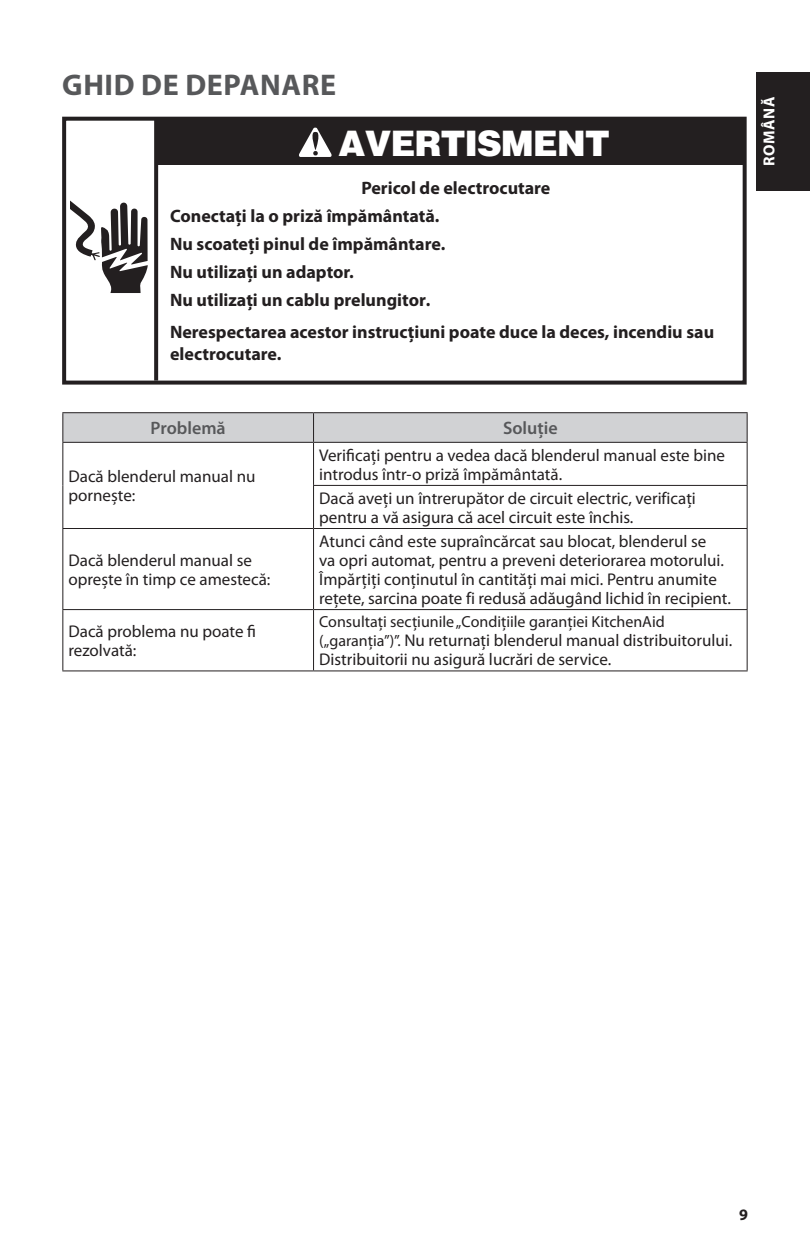
<style>
.page{position:relative;width:810px;height:1260px;background:#fff}
.page>*{position:absolute;margin:0;border:0;box-sizing:border-box;transform-origin:0 0}
.t1{font:900 36px "Helvetica";letter-spacing:-.04em;color:#fff}
.MAIN_Page_Header{font:700 30px "Myriad Pro";letter-spacing:.02em;color:#57585a}
.t2{font:700 18px/28px "Myriad Pro";color:#231f20}
.Table_Header___h2{font:600 18px "Myriad Pro";color:#57585a}
.Table_Content_Text{font:17px/19px "Myriad Pro";color:#231f20}
.Table_Content_Text-2{font:16px "Myriad Pro";color:#231f20}
.t3{font:700 16px "Myriad Pro";letter-spacing:.04em;color:#fff}
.t4{font:700 16px "Myriad Pro";color:#231f20}
.s1{font-size:16px}
</style>
<div class="page">
<div style="left:756px;top:72px;width:54px;height:118px;background:#231f20"></div>
<hr style="left:747px;top:443px;width:1px;height:42px;background:#231f20">
<hr style="left:313px;top:485px;width:435px;height:1px;background:#231f20">
<hr style="left:747px;top:486px;width:1px;height:42px;background:#231f20">
<hr style="left:62px;top:529px;width:1px;height:80px;background:#231f20">
<hr style="left:314px;top:528px;width:434px;height:1px;background:#231f20">
<hr style="left:313px;top:529px;width:1px;height:80px;background:#231f20">
<hr style="left:747px;top:529px;width:1px;height:80px;background:#231f20">
<hr style="left:62px;top:609px;width:252px;height:1px;background:#231f20">
<hr style="left:62px;top:610px;width:1px;height:60px;background:#231f20">
<hr style="left:314px;top:609px;width:434px;height:1px;background:#231f20">
<hr style="left:313px;top:610px;width:1px;height:60px;background:#231f20">
<hr style="left:747px;top:610px;width:1px;height:60px;background:#231f20">
<hr style="left:62px;top:670px;width:252px;height:1px;background:#231f20">
<hr style="left:314px;top:670px;width:434px;height:1px;background:#231f20">
<hr style="left:62px;top:412px;width:252px;height:1px;background:#231f20">
<hr style="left:314px;top:412px;width:434px;height:1px;background:#231f20">
<svg style="left:62px;top:413px;width:686px;height:29px;background:#cecfd1"></svg>
<hr style="left:62px;top:442px;width:252px;height:1px;background:#231f20">
<hr style="left:314px;top:442px;width:434px;height:1px;background:#231f20">
<hr style="left:62px;top:443px;width:1px;height:42px;background:#231f20">
<hr style="left:313px;top:443px;width:1px;height:42px;background:#231f20">
<hr style="left:62px;top:485px;width:1px;height:43px;background:#231f20">
<hr style="left:313px;top:486px;width:1px;height:42px;background:#231f20">
<hr style="left:62px;top:528px;width:252px;height:1px;background:#231f20">
<div style="left:62px;top:117px;width:685px;height:268px;border:4px solid #231f20"></div>
<div style="left:158px;top:119px;width:587px;height:45px;background:#231f20"></div>
<svg style="left:154px;top:119px;width:4px;height:262px"></svg>
<svg style="left:71px;top:201px;width:77px;height:92px"></svg>
<svg style="left:299px;top:128px;width:33px;height:29px"></svg>
<p class="MAIN_Page_Header" style="left:62px;top:65px;width:275px">GHID DE DEPANARE</p>
<p class="t1" style="left:338px;top:122px;width:273px">AVERTISMENT</p>
<p class="t2" style="left:170px;top:173px;width:382px;text-indent:191px">Pericol de electrocutare<br>Conectați la o priză împământată.<br>Nu scoateți pinul de împământare.<br>Nu utilizați un adaptor.<br>Nu utilizați un cablu prelungitor.</p>
<p class="t2" style="left:170px;top:320px;width:546px;line-height:22px">Nerespectarea acestor instrucțiuni poate duce la deces, incendiu sau electrocutare.</p>
<h2 class="Table_Header___h2" style="left:151px;top:417px;width:77px">Problemă</h2>
<h2 class="Table_Header___h2" style="left:503px;top:417px;width:56px">Soluție</h2>
<p class="Table_Content_Text" style="left:69px;top:467px;width:189px">Dacă blenderul manual nu pornește:</p>
<p class="Table_Content_Text" style="left:319px;top:445px;width:407px">Verificați pentru a vedea dacă blenderul manual este bine introdus într-o priză împământată.</p>
<p class="Table_Content_Text" style="left:319px;top:488px;width:378px">Dacă aveți un întrerupător de circuit electric, verificați pentru a vă asigura că acel circuit este închis.</p>
<p class="Table_Content_Text" style="left:69px;top:550px;width:203px">Dacă blenderul manual se oprește în timp ce amestecă:</p>
<p class="Table_Content_Text" style="left:69px;top:622px;width:189px">Dacă problema nu poate fi rezolvată:</p>
<p class="Table_Content_Text" style="left:319px;top:531px;width:413px">Atunci când este supraîncărcat sau blocat, blenderul se<br>va opri automat, pentru a preveni deteriorarea motorului.<br>Împărțiți conținutul în cantități mai mici. Pentru anumite rețete, sarcina poate fi redusă adăugând lichid în recipient.</p>
<p class="Table_Content_Text-2" style="left:319px;top:612px;width:347px">Consultați secțiunile „Condițiile garanției KitchenAid</p>
<p class="Table_Content_Text" style="left:319px;top:631px;width:415px"><span class="s1">(„garanția”)”.</span> Nu returnați blenderul manual distribuitorului.<br>Distribuitorii nu asigură lucrări de service.</p>
<p class="t3" style="left:759px;top:166px;width:71px;rotate:-90deg">ROMÂNĂ</p>
<p class="t4" style="left:739px;top:1204px;width:10px">9</p>
</div>
